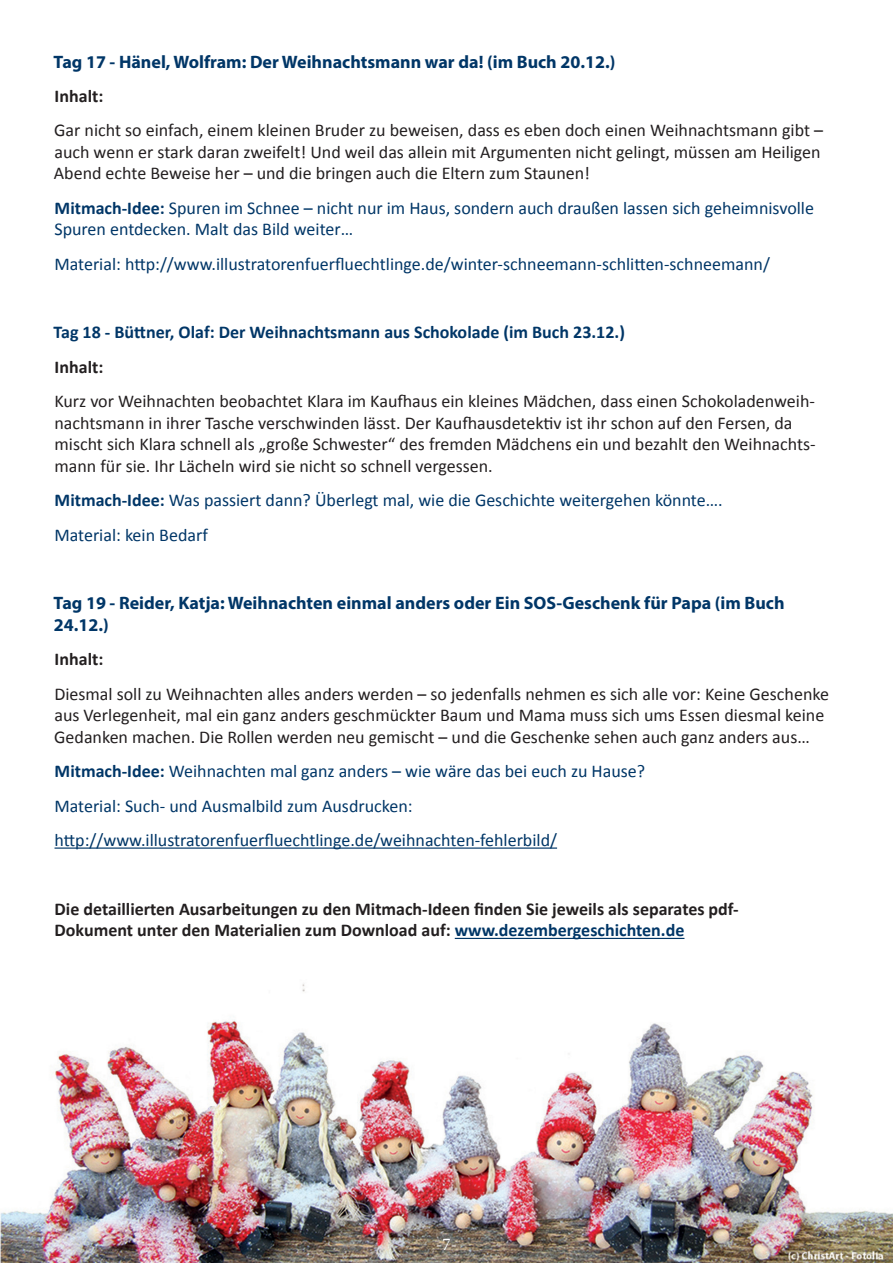
<style>
.page{position:relative;width:893px;height:1263px;background:#fff}
.page>*{position:absolute;margin:0;border:0;box-sizing:border-box;transform-origin:0 0}
.text{font:18px/21.6px "Calibri";color:#231f20}
.text-2{font:18px/21.6px "Calibri";color:#003667}
.text-3{font:700 18px/21.6px "Calibri";color:#231f20}
.text-4{font:700 18px/21.6px "Myriad Pro";color:#003667}
.text-5{font:700 18px "Calibri";color:#003667}
.t1{font:18px "Minion Pro";color:#fff}
.s1{font-weight:700}
.s2{color:#003667}
</style>
<div class="page">
<hr style="left:55px;top:847px;width:502px;height:2px;background:#003667">
<hr style="left:455px;top:938px;width:229px;height:1px;background:#003667">
<img style="left:0;top:984px;width:893px;height:279px">
<p class="text-4" style="left:54px;top:50px;width:563px">Tag 17 - Hänel, Wolfram: Der Weihnachtsmann war da! (im Buch 20.12.)</p>
<p class="text-3" style="left:55px;top:85px;width:50px">Inhalt:</p>
<p class="text" style="left:54px;top:119px;width:771px">Gar nicht so einfach, einem kleinen Bruder zu beweisen, dass es eben doch einen Weihnachtsmann gibt – auch wenn er stark daran zweifelt! Und weil das allein mit Argumenten nicht gelingt, müssen am Heiligen<br>Abend echte Beweise her – und die bringen auch die Eltern zum Staunen!</p>
<p class="text-2" style="left:54px;top:197px;width:761px"><span class="s1">Mitmach-Idee:</span> Spuren im Schnee – nicht nur im Haus, sondern auch draußen lassen sich geheimnisvolle<br>Spuren entdecken. Malt das Bild weiter…</p>
<p class="text-2" style="left:54px;top:253px;width:717px">Material: http://www.illustratorenfuerfluechtlinge.de/winter-schneemann-schlitten-schneemann/</p>
<p class="text-5" style="left:54px;top:321px;width:573px">Tag 18 - Büttner, Olaf: Der Weihnachtsmann aus Schokolade (im Buch 23.12.)</p>
<p class="text-3" style="left:55px;top:356px;width:50px">Inhalt:</p>
<p class="text" style="left:54px;top:390px;width:763px">Kurz vor Weihnachten beobachtet Klara im Kaufhaus ein kleines Mädchen, dass einen Schokoladenweih&shy;nachtsmann in ihrer Tasche verschwinden lässt. Der Kaufhausdetektiv ist ihr schon auf den Fersen, da mischt sich Klara schnell als „große Schwester“ des fremden Mädchens ein und bezahlt den Weihnachts&shy;mann für sie. Ihr Lächeln wird sie nicht so schnell vergessen.</p>
<p class="text-2" style="left:55px;top:490px;width:670px"><span class="s1">Mitmach-Idee:</span> Was passiert dann? Überlegt mal, wie die Geschichte weitergehen könnte….</p>
<p class="text-2" style="left:54px;top:524px;width:155px">Material: kein Bedarf</p>
<p class="text-4" style="left:54px;top:592px;width:732px">Tag 19 - Reider, Katja: Weihnachten einmal anders oder Ein SOS-Geschenk für Papa (im Buch<br>24.12.)</p>
<p class="text-3" style="left:55px;top:649px;width:50px">Inhalt:</p>
<p class="text" style="left:54px;top:683px;width:776px">Diesmal soll zu Weihnachten alles anders werden – so jedenfalls nehmen es sich alle vor: Keine Geschenke aus Verlegenheit, mal ein ganz anders geschmückter Baum und Mama muss sich ums Essen diesmal keine<br>Gedanken machen. Die Rollen werden neu gemischt – und die Geschenke sehen auch ganz anders aus…</p>
<p class="text-2" style="left:55px;top:761px;width:592px"><span class="s1">Mitmach-Idee:</span> Weihnachten mal ganz anders – wie wäre das bei euch zu Hause?</p>
<p class="text-2" style="left:54px;top:795px;width:360px">Material: Such- und Ausmalbild zum Ausdrucken:</p>
<p class="text-2" style="left:55px;top:829px;width:504px">http://www.illustratorenfuerfluechtlinge.de/weihnachten-fehlerbild/</p>
<p class="text-3" style="left:55px;top:898px;width:686px">Die detaillierten Ausarbeitungen zu den Mitmach-Ideen finden Sie jeweils als separates pdf-<br>Dokument unter den Materialien zum Download auf: <span class="s2">www.dezembergeschichten.de</span></p>
<p class="t1" style="left:436px;top:1232px;width:23px">-7-</p>
</div>
